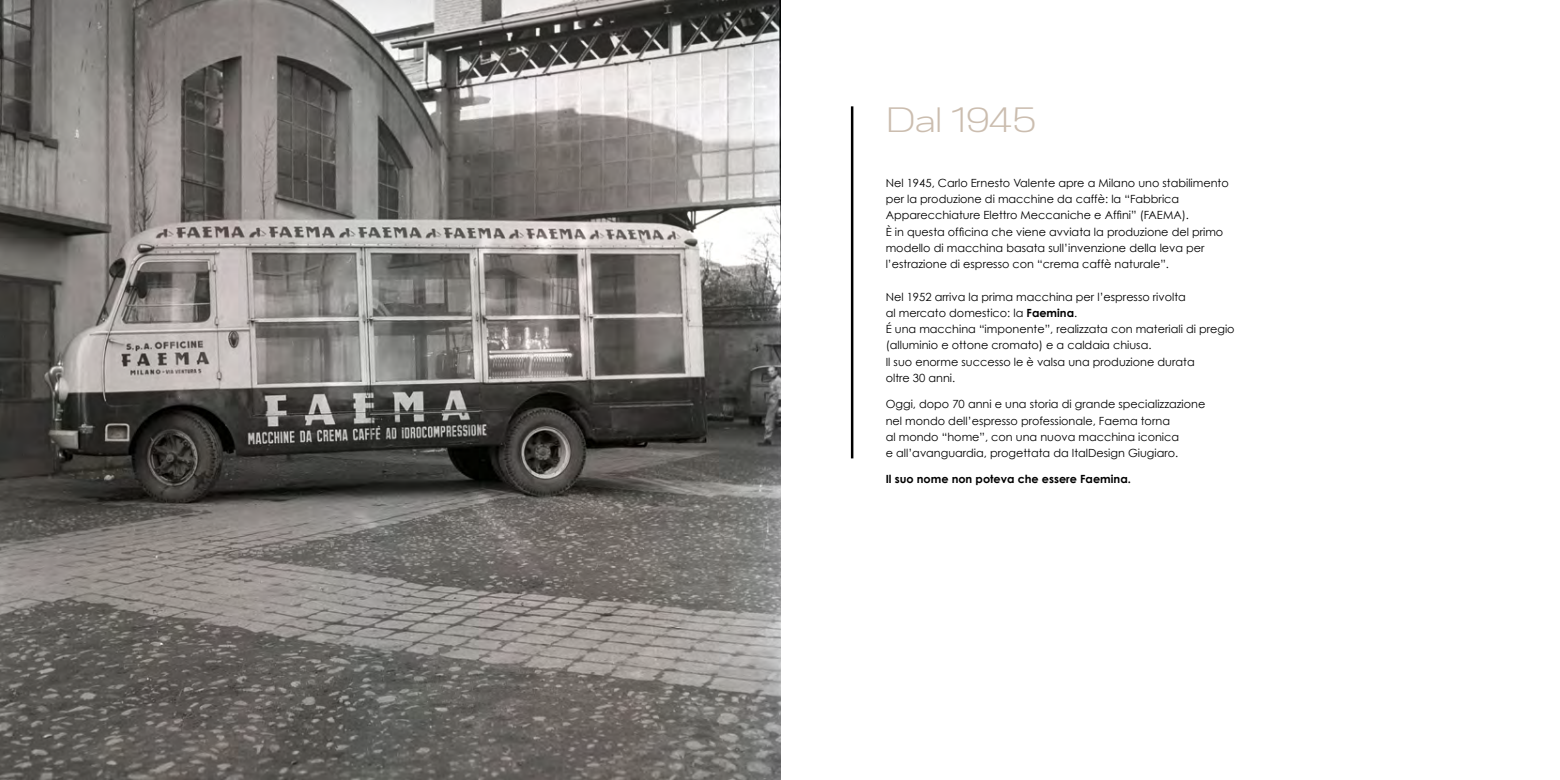
<style>
.page{position:relative;width:1560px;height:780px;background:#fff}
.page>*{position:absolute;margin:0;border:0;box-sizing:border-box;transform-origin:0 0}
.t1{font:300 35px "Cairoli Classic Extended";color:#cbbdaf}
.t2{font:11.25px "Century Gothic";color:#000}
.t3{font:700 11.25px "Century Gothic";color:#000}
.s1{font-weight:700}
</style>
<div class="page">
<img style="left:0;top:0;width:780px;height:780px">
<hr style="left:850px;top:106px;width:3px;height:352px;background:#000">
<p class="t1" style="left:885px;top:95px;width:152px">Dal 1945</p>
<p class="t2" style="left:885px;top:175px;width:344px">Nel 1945, Carlo Ernesto Valente apre a Milano uno stabilimento</p>
<p class="t2" style="left:885px;top:191px;width:295px">per la produzione di macchine da caffè: la “Fabbrica</p>
<p class="t2" style="left:885px;top:207px;width:305px">Apparecchiature Elettro Meccaniche e Affini” (FAEMA).</p>
<p class="t2" style="left:885px;top:224px;width:339px">È in questa officina che viene avviata la produzione del primo</p>
<p class="t2" style="left:885px;top:240px;width:320px">modello di macchina basata sull’invenzione della leva per</p>
<p class="t2" style="left:885px;top:256px;width:285px">l’estrazione di espresso con “crema caffè naturale”.</p>
<p class="t2" style="left:885px;top:289px;width:301px">Nel 1952 arriva la prima macchina per l’espresso rivolta</p>
<p class="t2" style="left:885px;top:305px;width:193px">al mercato domestico: la <span class="s1">Faemina</span>.</p>
<p class="t2" style="left:885px;top:321px;width:350px">É una macchina “imponente”, realizzata con materiali di pregio</p>
<p class="t2" style="left:885px;top:337px;width:267px">(alluminio e ottone cromato) e a caldaia chiusa.</p>
<p class="t2" style="left:885px;top:354px;width:310px">Il suo enorme successo le è valsa una produzione durata</p>
<p class="t2" style="left:885px;top:370px;width:71px">oltre 30 anni.</p>
<p class="t2" style="left:885px;top:396px;width:321px">Oggi, dopo 70 anni e una storia di grande specializzazione</p>
<p class="t2" style="left:885px;top:412px;width:286px">nel mondo dell’espresso professionale, Faema torna</p>
<p class="t2" style="left:885px;top:429px;width:295px">al mondo “home”, con una nuova macchina iconica</p>
<p class="t2" style="left:885px;top:445px;width:294px">e all’avanguardia, progettata da ItalDesign Giugiaro.</p>
<p class="t3" style="left:885px;top:470px;width:247px">Il suo nome non poteva che essere Faemina.</p>
</div>
